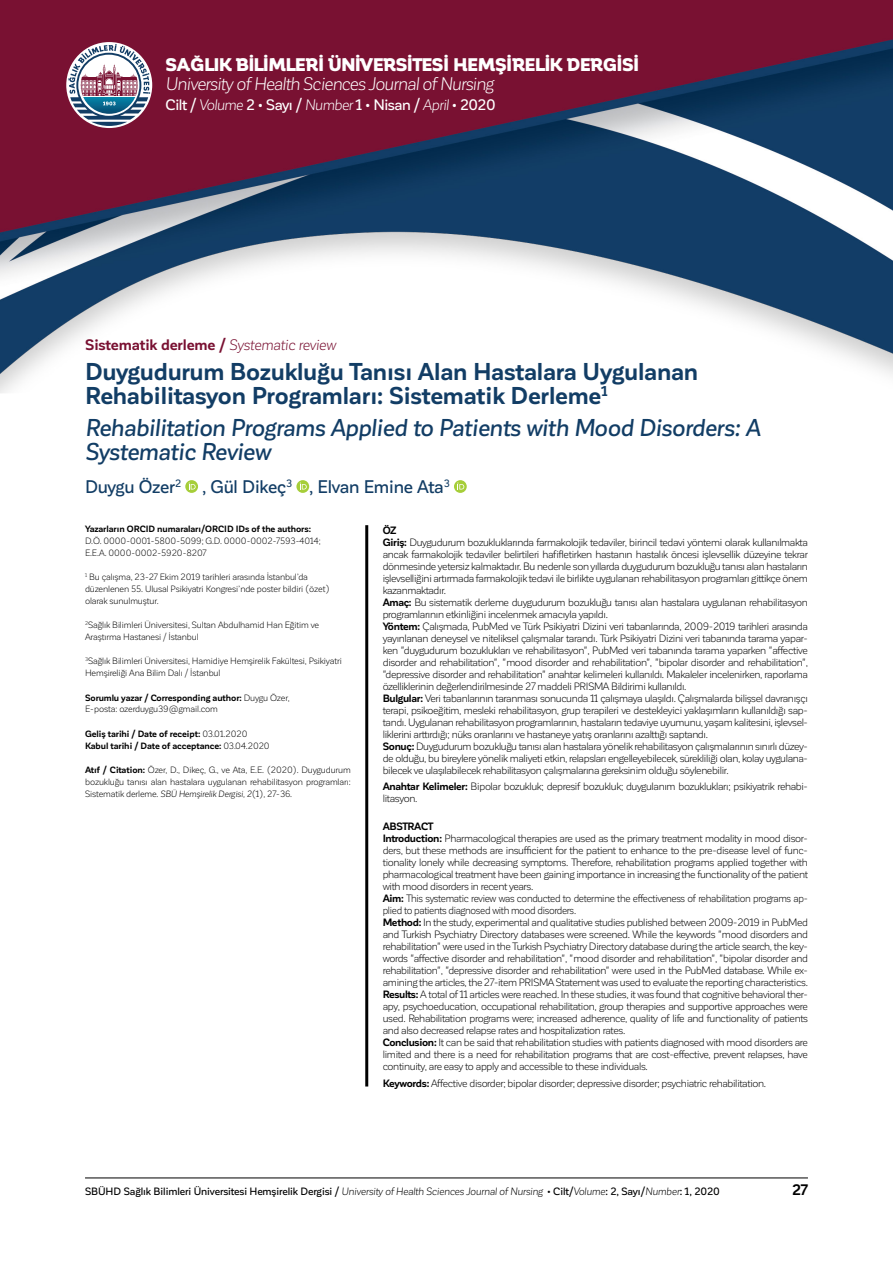
<style>
.page{position:relative;width:893px;height:1263px;background:#fff}
.page>*{position:absolute;margin:0;border:0;box-sizing:border-box;transform-origin:0 0}
.t1{font:700 24px/24px "Corporative Sans";letter-spacing:-.01em;color:#123d65}
.t2{font:italic 500 24px/24px "Corporative Sans";letter-spacing:-.01em;color:#123d65}
.t3{font:900 18px "Corporative";letter-spacing:-.035em;color:#fff}
.t4{font:italic 18px "Corporative Sans";letter-spacing:-.035em;color:#fff}
.t5{font:500 18px "Corporative Sans";letter-spacing:-.01em;color:#123d65}
.t6{font:500 15px "Corporative Sans";letter-spacing:-.03em;color:#fff}
.t7{font:700 15px "Corporative Sans";letter-spacing:-.01em;color:#791132}
.t8{font:700 15px "Corporative Sans";color:#000}
.t9{font:10.5px/12px "Corporative Sans";letter-spacing:-.035em;color:#000}
.t10{font:500 10.5px "Corporative Sans";letter-spacing:-.01em;color:#000}
.t11{font:9px/12px "Corporative Sans";letter-spacing:-.015em;color:#000}
.t12{font:700 9px/12px "Corporative Sans";letter-spacing:-.01em;color:#000}
.s1{font-weight:400;font-style:italic}
.s2{font-weight:700}
.s3{font-weight:400}
.s4{font-style:italic}
</style>
<div class="page">
<img style="left:0;top:0;width:893px;height:393px">
<svg style="left:68px;top:44px;width:82px;height:82px"></svg>
<svg style="left:185px;top:480px;width:13px;height:13px"></svg>
<svg style="left:189px;top:482px;width:7px;height:7px"></svg>
<svg style="left:296px;top:480px;width:13px;height:13px"></svg>
<svg style="left:300px;top:482px;width:7px;height:7px"></svg>
<svg style="left:454px;top:480px;width:13px;height:13px"></svg>
<svg style="left:457px;top:482px;width:7px;height:7px"></svg>
<hr style="left:365px;top:525px;width:3px;height:561px;background:#000">
<hr style="left:85px;top:1178px;width:723px;height:1px;background:#000">
<h2 class="t3" style="left:166px;top:54px;width:475px">SAĞLIK BİLİMLERİ ÜNİVERSİTESİ HEMŞİRELİK DERGİSİ</h2>
<h2 class="t4" style="left:166px;top:74px;width:330px">University of Health Sciences Journal of Nursing</h2>
<h3 class="t6" style="left:166px;top:96px;width:331px">Cilt / <span class="s1">Volume</span> 2 • Sayı / <span class="s1">Number</span> 1 • Nisan / <span class="s1">April</span> • 2020</h3>
<h3 class="t7" style="left:85px;top:337px;width:252px">Sistematik derleme / <span class="s1">Systematic review</span></h3>
<h1 class="t1" style="left:85px;top:360px;width:615px">Duygudurum Bozukluğu Tanısı Alan Hastalara Uygulanan<br>Rehabilitasyon Programları: Sistematik Derleme<sup>1</sup></h1>
<h1 class="t2" style="left:85px;top:416px;width:677px">Rehabilitation Programs Applied to Patients with Mood Disorders: A<br>Systematic Review</h1>
<h2 class="t5" style="left:85px;top:477px;width:366px">Duygu Özer<sup>2</sup> , Gül Dikeç<sup>3</sup> , Elvan Emine Ata<sup>3</sup></h2>
<p class="t12" style="left:85px;top:523px;width:228px">Yazarların ORCID numaraları/ORCID IDs of the authors:</p>
<p class="t11" style="left:85px;top:535px;width:237px">D.Ö. 0000-0001-5800-5099; G.D. 0000-0002-7593-4014;<br>E.E.A. 0000-0002-5920-8207</p>
<p class="t11" style="left:85px;top:571px;width:246px"><sup>1</sup> Bu çalışma, 23-27 Ekim 2019 tarihleri arasında İstanbul’da düzenlenen 55. Ulusal Psikiyatri Kongresi’nde poster bildiri (özet) olarak sunulmuştur.</p>
<p class="t11" style="left:85px;top:619px;width:236px"><sup>2</sup>Sağlık Bilimleri Üniversitesi, Sultan Abdulhamid Han Eğitim ve<br>Araştırma Hastanesi / İstanbul</p>
<p class="t11" style="left:85px;top:655px;width:258px"><sup>3</sup>Sağlık Bilimleri Üniversitesi, Hamidiye Hemşirelik Fakültesi, Psikiyatri<br>Hemşireliği Ana Bilim Dalı / İstanbul</p>
<p class="t11" style="left:85px;top:691px;width:206px"><span class="s2">Sorumlu yazar / Corresponding author:</span> Duygu Özer,<br>E-posta: ozerduygu39@gmail.com</p>
<p class="t12" style="left:85px;top:727px;width:186px">Geliş tarihi / Date of receipt: <span class="s3">03.01.2020<br></span>Kabul tarihi / Date of acceptance: <span class="s3">03.04.2020</span></p>
<p class="t11" style="left:85px;top:763px;width:267px;text-align:justify"><span class="s2">Atıf / Citation:</span> Özer, D., Dikeç, G., ve Ata, E.E. (2020). Duygudurum bozukluğu tanısı alan hastalara uygulanan rehabilitasyon programları:<br>Sistematik derleme. <span class="s4">SBÜ Hemşirelik Dergisi, 2</span>(1)<span class="s4">,</span> 27-36.</p>
<p class="t9" style="left:383px;top:524px;width:427px"><span class="s2">ÖZ<br>Giriş:</span> Duygudurum bozukluklarında farmakolojik tedaviler, birincil tedavi yöntemi olarak kullanılmakta ancak farmakolojik tedaviler belirtileri hafifletirken hastanın hastalık öncesi işlevsellik düzeyine tekrar dönmesinde yetersiz kalmaktadır. Bu nedenle son yıllarda duygudurum bozukluğu tanısı alan hastaların işlevselliğini artırmada farmakolojik tedavi ile birlikte uygulanan rehabilitasyon programları gittikçe önem kazanmaktadır.<br><span class="s2">Amaç:</span> Bu sistematik derleme duygudurum bozukluğu tanısı alan hastalara uygulanan rehabilitasyon programlarının etkinliğini incelenmek amacıyla yapıldı.<br><span class="s2">Yöntem:</span> Çalışmada, PubMed ve Türk Psikiyatri Dizini veri tabanlarında, 2009-2019 tarihleri arasında yayınlanan deneysel ve niteliksel çalışmalar tarandı. Türk Psikiyatri Dizini veri tabanında tarama yapar&shy;ken "duygudurum bozuklukları ve rehabilitasyon", PubMed veri tabanında tarama yaparken "affective disorder and rehabilitation", "mood disorder and rehabilitation", "bipolar disorder and rehabilitation", "depressive disorder and rehabilitation" anahtar kelimeleri kullanıldı. Makaleler incelenirken, raporlama özelliklerinin değerlendirilmesinde 27 maddeli PRISMA Bildirimi kullanıldı.<br><span class="s2">Bulgular:</span> Veri tabanlarının taranması sonucunda 11 çalışmaya ulaşıldı. Çalışmalarda bilişsel davranışçı terapi, psikoeğitim, mesleki rehabilitasyon, grup terapileri ve destekleyici yaklaşımların kullanıldığı sap&shy;tandı. Uygulanan rehabilitasyon programlarının, hastaların tedaviye uyumunu, yaşam kalitesini, işlevsel&shy;liklerini arttırdığı; nüks oranlarını ve hastaneye yatış oranlarını azalttığı saptandı.<br><span class="s2">Sonuç:</span> Duygudurum bozukluğu tanısı alan hastalara yönelik rehabilitasyon çalışmalarının sınırlı düzey&shy;de olduğu, bu bireylere yönelik maliyeti etkin, relapsları engelleyebilecek, sürekliliği olan, kolay uygulana&shy;bilecek ve ulaşılabilecek rehabilitasyon çalışmalarına gereksinim olduğu söylenebilir.</p>
<p class="t9" style="left:383px;top:780px;width:427px"><span class="s2">Anahtar Kelimeler:</span> Bipolar bozukluk; depresif bozukluk; duygulanım bozuklukları; psikiyatrik rehabi&shy;litasyon.</p>
<p class="t9" style="left:383px;top:821px;width:427px"><span class="s2">ABSTRACT<br>Introduction:</span> Pharmacological therapies are used as the primary treatment modality in mood disor&shy;ders, but these methods are insufficient for the patient to enhance to the pre-disease level of func&shy;tionality lonely while decreasing symptoms. Therefore, rehabilitation programs applied together with pharmacological treatment have been gaining importance in increasing the functionality of the patient with mood disorders in recent years.<br><span class="s2">Aim:</span> This systematic review was conducted to determine the effectiveness of rehabilitation programs ap&shy;plied to patients diagnosed with mood disorders.<br><span class="s2">Method:</span> In the study, experimental and qualitative studies published between 2009-2019 in PubMed and Turkish Psychiatry Directory databases were screened. While the keywords "mood disorders and rehabilitation" were used in the Turkish Psychiatry Directory database during the article search, the key&shy;words "affective disorder and rehabilitation", "mood disorder and rehabilitation", "bipolar disorder and rehabilitation", "depressive disorder and rehabilitation" were used in the PubMed database. While ex&shy;amining the articles, the 27-item PRISMA Statement was used to evaluate the reporting characteristics.<br><span class="s2">Results:</span> A total of 11 articles were reached. In these studies, it was found that cognitive behavioral ther&shy;apy, psychoeducation, occupational rehabilitation, group therapies and supportive approaches were used. Rehabilitation programs were; increased adherence, quality of life and functionality of patients and also decreased relapse rates and hospitalization rates.<br><span class="s2">Conclusion:</span> It can be said that rehabilitation studies with patients diagnosed with mood disorders are limited and there is a need for rehabilitation programs that are cost-effective, prevent relapses, have continuity, are easy to apply and accessible to these individuals.</p>
<p class="t9" style="left:383px;top:1077px;width:385px"><span class="s2">Keywords:</span> Affective disorder; bipolar disorder; depressive disorder; psychiatric rehabilitation.</p>
<p class="t10" style="left:85px;top:1186px;width:636px">SBÜHD Sağlık Bilimleri Üniversitesi Hemşirelik Dergisi / <span class="s1">University of Health Sciences Journal of Nursing</span> • Cilt/<span class="s1">Volume</span>: 2, Sayı/<span class="s1">Number</span>: 1, 2020</p>
<h3 class="t8" style="left:792px;top:1181px;width:17px">27</h3>
</div>
